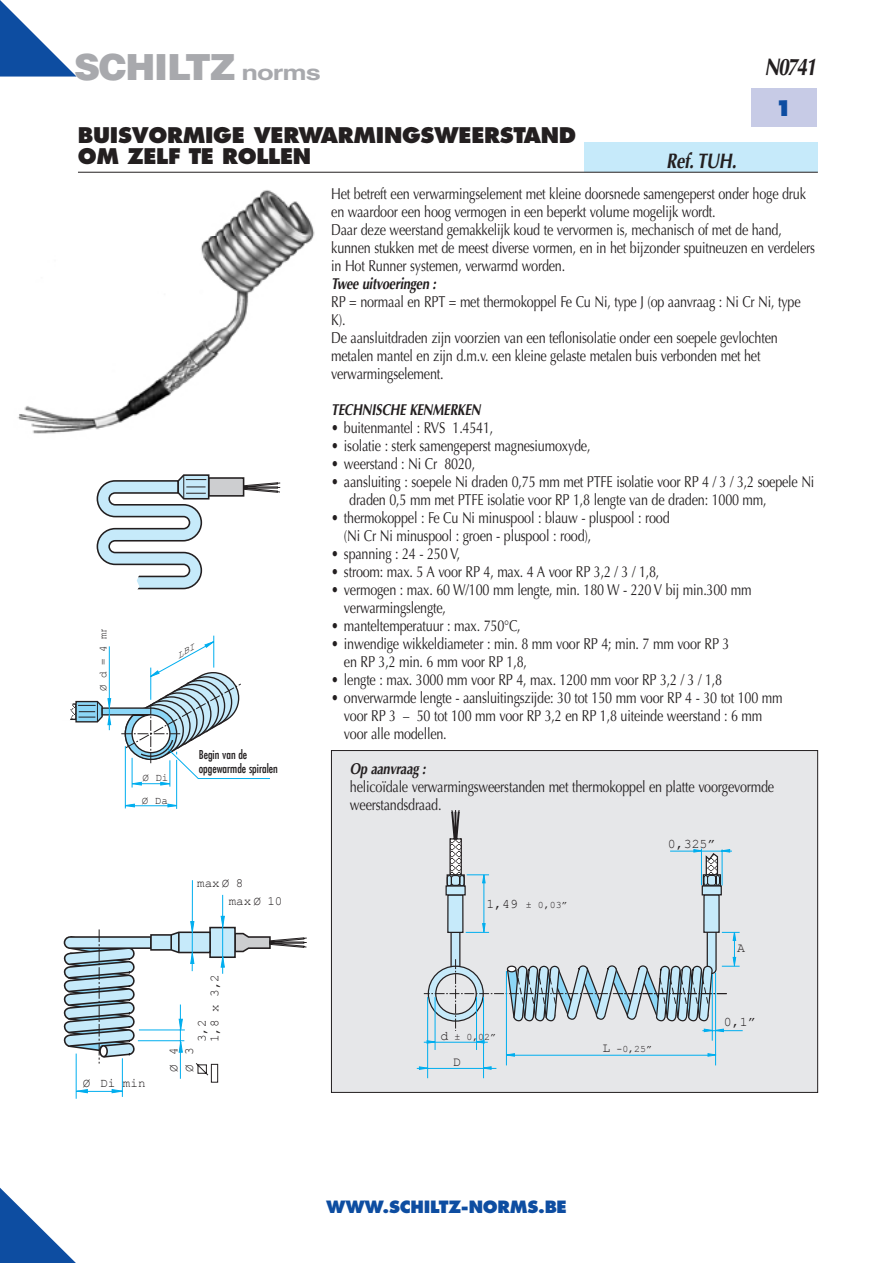
<style>
.page{position:relative;width:893px;height:1263px;background:#fff}
.page>*{position:absolute;margin:0;border:0;box-sizing:border-box;transform-origin:0 0}
.Normal_e{font:900 36px "Helvetica";letter-spacing:-.035em;color:#a8a9ad}
.Normal_e-2{font:italic 700 24px "Optima";letter-spacing:-.075em;color:#231f20;scale:.8 1}
._01_titre{font:800 21px/21px "Futura";letter-spacing:-.015em;color:#231f20}
._04_bloc_Art__DIN_IS{font:italic 700 21px "Optima";letter-spacing:-.015em;color:#231f20;scale:.8 1}
._01_titre-2{font:800 21px "Futura";color:#0d4da1}
._01_titre-3{font:800 16.5px "Futura";color:#0d4da1}
._03_body_txt{font:15.75px/18px "Optima";letter-spacing:-.015em;color:#231f20;scale:.8 1}
._03_body_txt-2{font:italic 700 15.75px "Optima";letter-spacing:-.015em;color:#231f20;scale:.8 1}
.t1{font:13.2px "Courier New";color:#231f20}
.t2{font:12.6px/15.8px "Courier New";color:#231f20}
.Normal_e-3{font:condensed 12px/13.5px "Futura LT";color:#231f20}
.t3{font:10.8px/22.6px "Courier New";color:#231f20}
.t4{font:9.9px "Courier New";color:#231f20}
.s1{font-weight:700;font-size:21px}
.s2{font-weight:700;font-style:italic}
.s3{font-size:13.2px}
</style>
<div class="page">
<svg style="left:0;top:1188px;width:76px;height:75px"></svg>
<svg style="left:0;top:0;width:77px;height:77px"></svg>
<div style="left:751px;top:89px;width:65px;height:38px;background:#c7cbe6"></div>
<div style="left:585px;top:142px;width:233px;height:30px;background:#c6eafa"></div>
<hr style="left:78px;top:172px;width:740px;height:1px;background:#231f20">
<div style="left:331px;top:750px;width:487px;height:343px;background:#e6e7e9;border:1px solid #231f20"></div>
<svg style="left:96px;top:474px;width:184px;height:116px"></svg>
<hr style="left:76px;top:1053px;width:1px;height:46px;background:#00aeef">
<hr style="left:122px;top:1058px;width:1px;height:39px;background:#00aeef">
<hr style="left:76px;top:1091px;width:46px;height:1px;background:#00aeef">
<hr style="left:192px;top:880px;width:1px;height:91px;background:#00aeef">
<hr style="left:222px;top:895px;width:1px;height:79px;background:#00aeef">
<svg style="left:112px;top:1089px;width:11px;height:4px"></svg>
<svg style="left:77px;top:1089px;width:10px;height:4px"></svg>
<svg style="left:63px;top:916px;width:244px;height:167px"></svg>
<div style="left:704px;top:895px;width:15px;height:37px;background:#c6eafa"></div>
<hr style="left:670px;top:851px;width:62px;height:1px;background:#00aeef">
<div style="left:702px;top:885px;width:20px;height:10px;background:#c6eafa;border:1px solid #231f20"></div>
<svg style="left:694px;top:849px;width:36px;height:36px"></svg>
<svg style="left:449px;top:838px;width:13px;height:36px"></svg>
<svg style="left:451px;top:810px;width:9px;height:29px"></svg>
<div style="left:448px;top:895px;width:15px;height:37px;background:#c6eafa"></div>
<div style="left:447px;top:894px;width:16px;height:39px;border:1px solid #231f20"></div>
<hr style="left:715px;top:972px;width:1px;height:93px;background:#00aeef">
<hr style="left:702px;top:1030px;width:41px;height:1px;background:#00aeef">
<hr style="left:506px;top:1055px;width:203px;height:1px;background:#00aeef">
<svg style="left:708px;top:1054px;width:7px;height:2px"></svg>
<hr style="left:483px;top:997px;width:1px;height:81px;background:#00aeef">
<hr style="left:506px;top:971px;width:1px;height:94px;background:#00aeef">
<hr style="left:427px;top:997px;width:1px;height:81px;background:#00aeef">
<hr style="left:417px;top:1068px;width:79px;height:1px;background:#00aeef">
<hr style="left:435px;top:997px;width:1px;height:53px;background:#00aeef">
<hr style="left:476px;top:997px;width:1px;height:53px;background:#00aeef">
<hr style="left:484px;top:875px;width:1px;height:57px;background:#00aeef">
<svg style="left:447px;top:874px;width:42px;height:12px"></svg>
<svg style="left:424px;top:923px;width:316px;height:120px"></svg>
<div style="left:445px;top:885px;width:21px;height:10px;background:#c6eafa;border:1px solid #231f20"></div>
<img style="left:18px;top:190px;width:297px;height:244px">
<svg style="left:70px;top:635px;width:200px;height:174px"></svg>
<p class="Normal_e" style="left:74px;top:43px;width:248px">SCHILTZ <span class="s1">norms</span></p>
<p class="Normal_e-2" style="left:764px;top:52px;width:66px">N0741</p>
<p class="_01_titre-2" style="left:775px;top:95px;width:19px">1</p>
<p class="_01_titre" style="left:78px;top:125px;width:500px">BUISVORMIGE VERWARMINGSWEERSTAND<br>OM ZELF TE ROLLEN</p>
<p class="_03_body_txt" style="left:331px;top:185px;width:595px">Het betreft een verwarmingselement met kleine doorsnede samengeperst onder hoge druk en waardoor een hoog vermogen in een beperkt volume mogelijk wordt.</p>
<p class="_03_body_txt" style="left:331px;top:221px;width:606px">Daar deze weerstand gemakkelijk koud te vervormen is, mechanisch of met de hand, kunnen stukken met de meest diverse vormen, en in het bijzonder spuitneuzen en verdelers in Hot Runner systemen, verwarmd worden.</p>
<p class="_03_body_txt" style="left:331px;top:275px;width:588px"><span class="s2">Twee uitvoeringen :<br></span>RP = normaal en RPT = met thermokoppel Fe Cu Ni, type J (op aanvraag : Ni Cr Ni, type<br>K).</p>
<p class="_03_body_txt" style="left:331px;top:329px;width:560px">De aansluitdraden zijn voorzien van een teflonisolatie onder een soepele gevlochten metalen mantel en zijn d.m.v. een kleine gelaste metalen buis verbonden met het verwarmingselement.</p>
<p class="_03_body_txt-2" style="left:331px;top:400px;width:188px">TECHNISCHE KENMERKEN</p>
<p class="_03_body_txt" style="left:331px;top:419px;width:204px">• buitenmantel : RVS 1.4541,</p>
<p class="_03_body_txt" style="left:331px;top:437px;width:326px">• isolatie : sterk samengeperst magnesiumoxyde,</p>
<p class="_03_body_txt" style="left:331px;top:455px;width:181px">• weerstand : Ni Cr 8020,</p>
<p class="_03_body_txt" style="left:349px;top:473px;width:583px;text-indent:-18px">• aansluiting : soepele Ni draden 0,75 mm met PTFE isolatie voor RP 4 / 3 / 3,2 soepele Ni draden 0,5 mm met PTFE isolatie voor RP 1,8 lengte van de draden: 1000 mm,</p>
<p class="_03_body_txt" style="left:331px;top:509px;width:425px">• thermokoppel : Fe Cu Ni minuspool : blauw - pluspool : rood</p>
<p class="_03_body_txt" style="left:344px;top:527px;width:311px">(Ni Cr Ni minuspool : groen - pluspool : rood),</p>
<p class="_03_body_txt" style="left:331px;top:545px;width:163px">• spanning : 24 - 250 V,</p>
<p class="_03_body_txt" style="left:331px;top:563px;width:412px">• stroom: max. 5 A voor RP 4, max. 4 A voor RP 3,2 / 3 / 1,8,</p>
<p class="_03_body_txt" style="left:344px;top:581px;width:511px;text-indent:-13px">• vermogen : max. 60 W/100 mm lengte, min. 180 W - 220 V bij min.300 mm verwarmingslengte,</p>
<p class="_03_body_txt" style="left:331px;top:617px;width:238px">• manteltemperatuur : max. 750°C,</p>
<p class="_03_body_txt" style="left:344px;top:635px;width:483px;text-indent:-13px">• inwendige wikkeldiameter : min. 8 mm voor RP 4; min. 7 mm voor RP 3 en RP 3,2 min. 6 mm voor RP 1,8,</p>
<p class="_03_body_txt" style="left:331px;top:671px;width:490px">• lengte : max. 3000 mm voor RP 4, max. 1200 mm voor RP 3,2 / 3 / 1,8</p>
<p class="_03_body_txt" style="left:344px;top:689px;width:550px;text-indent:-13px">• onverwarmde lengte - aansluitingszijde: 30 tot 150 mm voor RP 4 - 30 tot 100 mm voor RP 3 – 50 tot 100 mm voor RP 3,2 en RP 1,8 uiteinde weerstand : 6 mm voor alle modellen.</p>
<p class="_04_bloc_Art__DIN_IS" style="left:666px;top:148px;width:89px">Ref. TUH.</p>
<p class="t3" style="left:92px;top:690px;width:66px;rotate:-90deg">Ø d = 4 mm</p>
<p class="t3" style="left:142px;top:766px;width:28px">Ø Di<br>Ø Da</p>
<p class="Normal_e-3" style="left:199px;top:748px;width:81px">Begin van de opgewarmde spiralen</p>
<p class="t2" style="left:229px;top:874px;width:55px;line-height:17.7px;text-indent:-32px">max Ø 8<br>max Ø 10</p>
<p class="t2" style="left:195px;top:1042px;width:70px;line-height:12.6px;rotate:-90deg">3,2<br>1,8 x 3,2</p>
<p class="t2" style="left:83px;top:1075px;width:64px">Ø Di min</p>
<p class="t2" style="left:165px;top:1072px;width:27px;rotate:-90deg">Ø 4<br>Ø 3</p>
<p class="_03_body_txt" style="left:350px;top:760px;width:532px"><span class="s2">Op aanvraag :<br></span>helicoïdale verwarmingsweerstanden met thermokoppel en platte voorgevormde weerstandsdraad.</p>
<p class="t4" style="left:486px;top:898px;width:83px"><span class="s3">1,49</span> ± 0,03”</p>
<p class="t4" style="left:441px;top:1031px;width:57px"><span class="s3">d</span> ± 0,02”</p>
<p class="t1" style="left:453px;top:1053px;width:9px">D</p>
<p class="t1" style="left:668px;top:836px;width:49px">0,325”</p>
<p class="t4" style="left:603px;top:1043px;width:51px"><span class="s3">L</span> -0,25”</p>
<p class="t1" style="left:737px;top:940px;width:9px">A</p>
<p class="t1" style="left:724px;top:1014px;width:33px">0,1”</p>
<p class="_01_titre-3" style="left:326px;top:1197px;width:21px">WWW</p>
<p class="_01_titre-3" style="left:383px;top:1197px;width:52px">.SCHILTZ</p>
<p class="_01_titre-3" style="left:461px;top:1197px;width:23px">-NORMS</p>
<p class="_01_titre-3" style="left:538px;top:1197px;width:18px">.BE</p>
</div>
